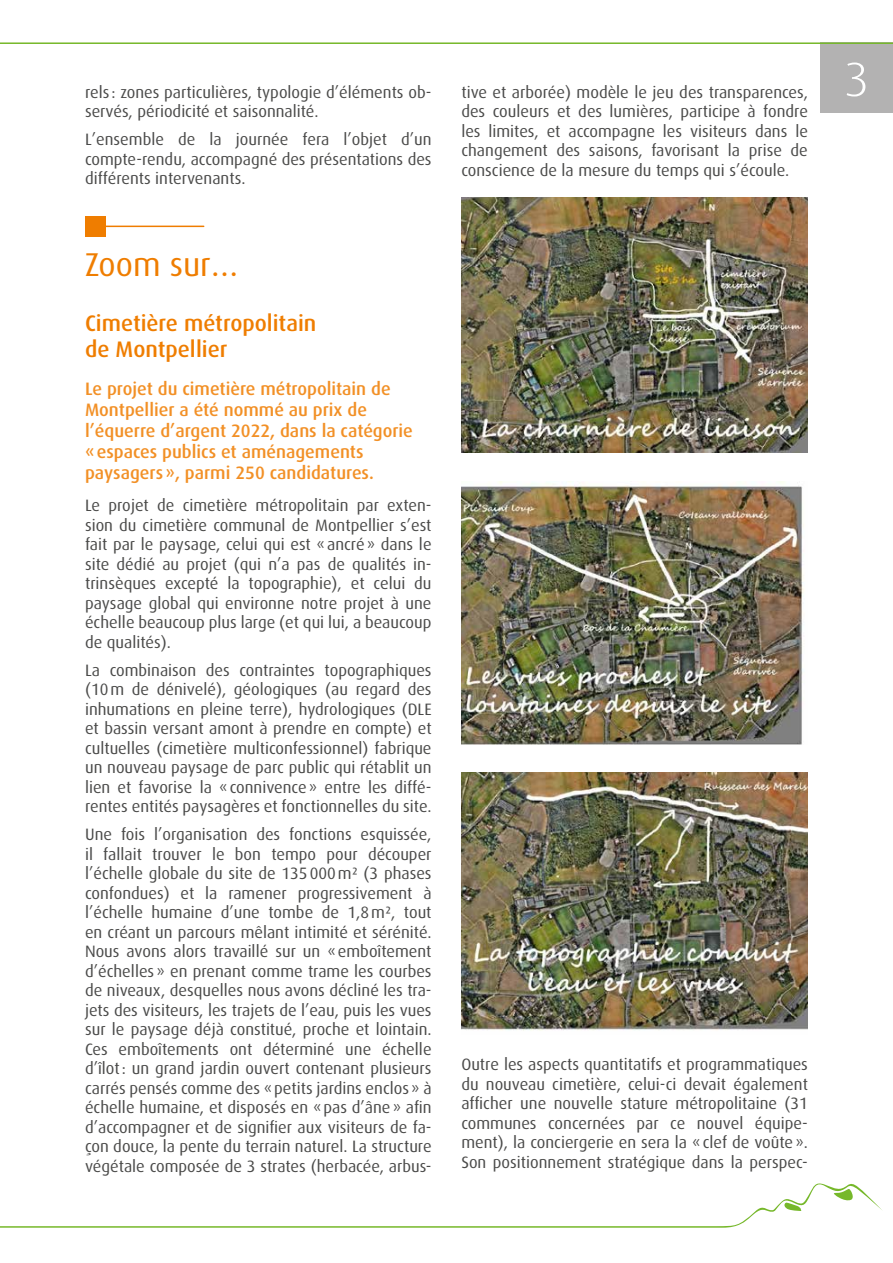
<style>
.page{position:relative;width:893px;height:1263px;background:#fff}
.page>*{position:absolute;margin:0;border:0;box-sizing:border-box;transform-origin:0 0}
.t1{font:300 48px "Dax OT";color:#fff;scale:1.05 1}
.t2{font:33px "Dax OT";color:#ef7d00}
.t3{font:500 22.5px/25.5px "Dax OT";color:#ef7d00}
.t4{font:500 18px/21px "Dax OT";color:#f29026}
.t5{font:16.5px/19.5px "Dax OT";color:#4a4a49;text-align:justify}
</style>
<div class="page">
<div style="left:821px;top:42px;width:72px;height:71px;background:#b3b2b2"></div>
<hr style="left:0;top:42px;width:893px;height:2px;background:#76b82a">
<svg style="left:0;top:1183px;width:882px;height:45px"></svg>
<div style="left:85px;top:216px;width:21px;height:21px;background:#ef7d00"></div>
<hr style="left:95px;top:226px;width:109px;height:1px;background:#ef7d00">
<img style="left:461px;top:197px;width:347px;height:256px">
<img style="left:461px;top:481px;width:343px;height:264px">
<img style="left:461px;top:773px;width:347px;height:258px">
<p class="t5" style="left:85px;top:82px;width:348px">rels : zones particulières, typologie d’éléments ob-</p>
<p class="t5" style="left:85px;top:98px;width:348px;line-height:28px">servés, périodicité et saisonnalité.<br>L’ensemble de la journée fera l’objet d’un</p>
<p class="t5" style="left:85px;top:149px;width:348px">compte-rendu, accompagné des présentations des différents intervenants.</p>
<h2 class="t2" style="left:85px;top:247px;width:155px">Zoom sur…</h2>
<h3 class="t3" style="left:85px;top:311px;width:233px">Cimetière métropolitain de Montpellier</h3>
<p class="t4" style="left:85px;top:378px;width:329px">Le projet du cimetière métropolitain de Montpellier a été nommé au prix de l’équerre d’argent 2022, dans la catégorie «espaces publics et aménagements paysagers», parmi 250 candidatures.</p>
<p class="t5" style="left:85px;top:496px;width:348px">Le projet de cimetière métropolitain par exten&shy;sion du cimetière communal de Montpellier s’est fait par le paysage, celui qui est «ancré» dans le site dédié au projet (qui n’a pas de qualités in&shy;trinsèques excepté la topographie), et celui du paysage global qui environne notre projet à une échelle beaucoup plus large (et qui lui, a beaucoup de qualités).</p>
<p class="t5" style="left:85px;top:660px;width:348px">La combinaison des contraintes topographiques (10m de dénivelé), géologiques (au regard des inhumations en pleine terre), hydrologiques (DLE et bassin versant amont à prendre en compte) et cultuelles (cimetière multiconfessionnel) fabrique un nouveau paysage de parc public qui rétablit un lien et favorise la «connivence» entre les diffé&shy;rentes entités paysagères et fonctionnelles du site.</p>
<p class="t5" style="left:85px;top:825px;width:348px">Une fois l’organisation des fonctions esquissée, il fallait trouver le bon tempo pour découper l’échelle globale du site de 135000m² (3 phases confondues) et la ramener progressivement à l’échelle humaine d’une tombe de 1,8m², tout en créant un parcours mêlant intimité et sérénité.<br>Nous avons alors travaillé sur un «emboîtement d’échelles» en prenant comme trame les courbes de niveaux, desquelles nous avons décliné les tra&shy;jets des visiteurs, les trajets de l’eau, puis les vues sur le paysage déjà constitué, proche et lointain.<br>Ces emboîtements ont déterminé une échelle d’îlot: un grand jardin ouvert contenant plusieurs carrés pensés comme des «petits jardins enclos» à échelle humaine, et disposés en «pas d’âne» afin d’accompagner et de signifier aux visiteurs de fa&shy;çon douce, la pente du terrain naturel. La structure végétale composée de 3 strates (herbacée, arbus-</p>
<p class="t5" style="left:461px;top:82px;width:348px">tive et arborée) modèle le jeu des transparences, des couleurs et des lumières, participe à fondre les limites, et accompagne les visiteurs dans le changement des saisons, favorisant la prise de conscience de la mesure du temps qui s’écoule.</p>
<p class="t5" style="left:461px;top:1055px;width:348px">Outre les aspects quantitatifs et programmatiques du nouveau cimetière, celui-ci devait également afficher une nouvelle stature métropolitaine (31 communes concernées par ce nouvel équipe&shy;ment), la conciergerie en sera la «clef de voûte».<br>Son positionnement stratégique dans la perspec-</p>
<h1 class="t1" style="left:844px;top:53px;width:26px">3</h1>
</div>
